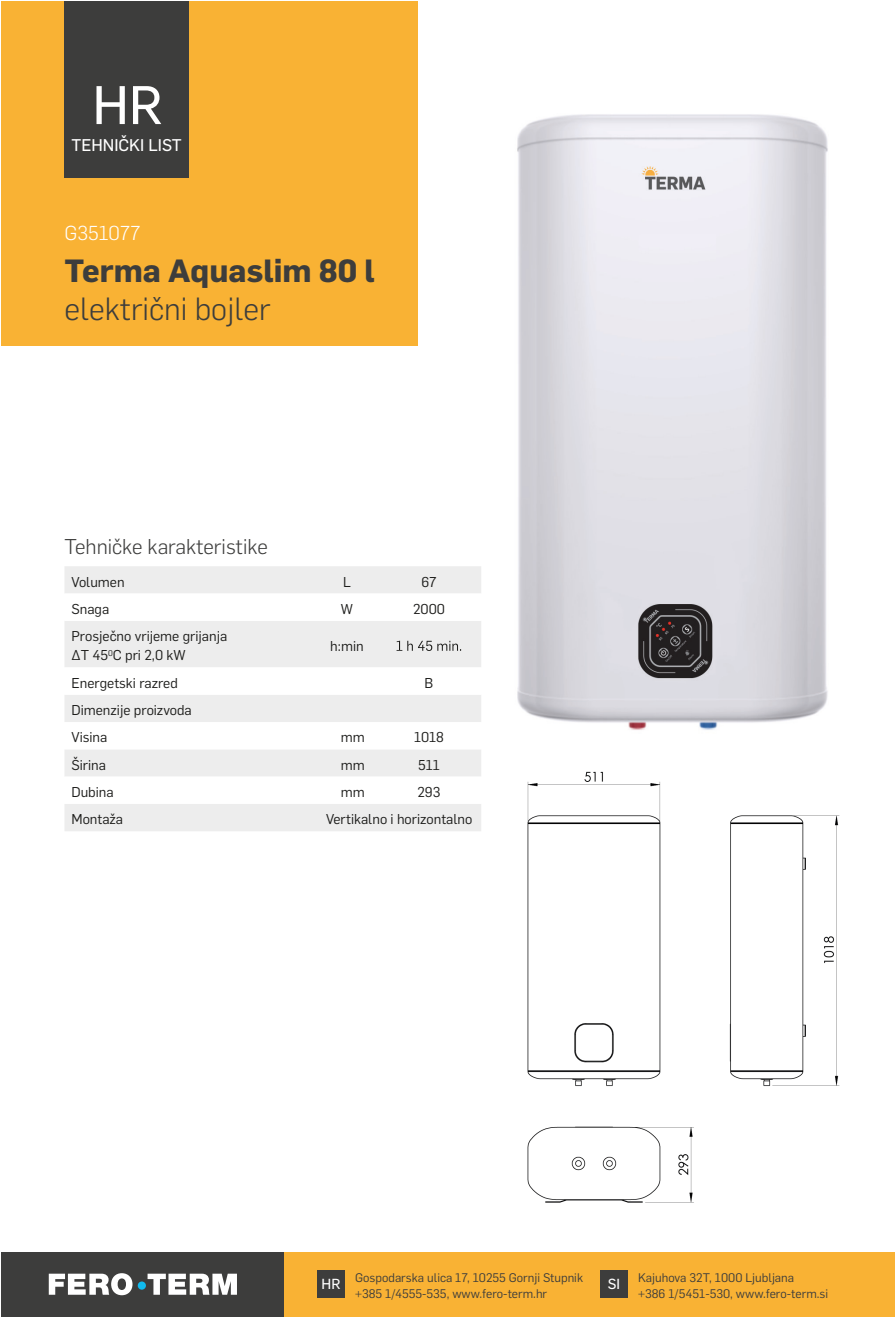
<style>
.page{position:relative;width:896px;height:1318px;background:#fff}
.page>*{position:absolute;margin:0;border:0;box-sizing:border-box;transform-origin:0 0}
.t1{font:53.2px "Flama Basic";color:#fff}
.t2{font:700 31.5px "Flama";color:#3d3d3c}
.t3{font:300 31.5px "Flama";color:#3d3d3c}
.t4{font:300 21px "Flama";color:#3d3d3c}
.t5{font:300 19.78px "Flama";color:#fff}
.t6{font:16.62px "Flama Basic";color:#fff}
.t7{font:14.35px "Flama Basic";color:#fff}
.t8{font:14px/19.2px "Flama";color:#1d1d1b}
.t9{font:12.25px/15.8px "Flama";color:#3d3d3c}
</style>
<div class="page">
<div style="left:1px;top:1252px;width:893px;height:64px;background:#f9b234"></div>
<div style="left:317px;top:1270px;width:28px;height:28px;background:#3d3d3c"></div>
<div style="left:600px;top:1270px;width:28px;height:28px;background:#3d3d3c"></div>
<div style="left:1px;top:1252px;width:283px;height:64px;background:#3d3d3c"></div>
<svg style="left:49px;top:1273px;width:188px;height:22px"></svg>
<div style="left:138px;top:1281px;width:8px;height:8px;background:#10bbef;border-radius:50%"></div>
<img style="left:517px;top:114px;width:311px;height:616px">
<img style="left:527px;top:771px;width:313px;height:432px">
<div style="left:1px;top:1px;width:417px;height:345px;background:#f9b234"></div>
<div style="left:64px;top:1px;width:125px;height:177px;background:#3d3d3c"></div>
<div style="left:65px;top:566px;width:416px;height:265px;background:#ededed"></div>
<svg style="left:65px;top:593px;width:416px;height:211px"></svg>
<svg style="left:397px;top:641px;width:64px;height:10px"></svg>
<h1 class="t1" style="left:92px;top:68px;width:72px">HR</h1>
<p class="t6" style="left:71px;top:134px;width:112px">TEHNIČKI LIST</p>
<h3 class="t5" style="left:64px;top:220px;width:77px">G351077</h3>
<h2 class="t2" style="left:64px;top:248px;width:312px">Terma Aquaslim 80 l</h2>
<h2 class="t3" style="left:64px;top:287px;width:208px">električni bojler</h2>
<h3 class="t4" style="left:64px;top:532px;width:205px">Tehničke karakteristike</h3>
<p class="t8" style="left:71px;top:571px;width:55px">Volumen</p>
<p class="t8" style="left:343px;top:571px;width:9px">L</p>
<p class="t8" style="left:421px;top:571px;width:17px">67</p>
<p class="t8" style="left:72px;top:598px;width:39px">Snaga</p>
<p class="t8" style="left:341px;top:598px;width:14px">W</p>
<p class="t8" style="left:413px;top:598px;width:33px">2000</p>
<p class="t8" style="left:72px;top:625px;width:157px">Prosječno vrijeme grijanja ∆T 45<sup>0</sup>C pri 2,0 kW</p>
<p class="t8" style="left:330px;top:635px;width:35px">h:min</p>
<p class="t8" style="left:71px;top:672px;width:108px">Energetski razred</p>
<p class="t8" style="left:425px;top:672px;width:10px">B</p>
<p class="t8" style="left:71px;top:695px;width:122px;line-height:27.3px">Dimenzije proizvoda<br>Visina</p>
<p class="t8" style="left:341px;top:727px;width:26px">mm</p>
<p class="t8" style="left:414px;top:727px;width:31px">1018</p>
<p class="t8" style="left:71px;top:754px;width:36px">Širina</p>
<p class="t8" style="left:341px;top:754px;width:26px">mm</p>
<p class="t8" style="left:418px;top:754px;width:23px">511</p>
<p class="t8" style="left:71px;top:781px;width:44px">Dubina</p>
<p class="t8" style="left:341px;top:781px;width:26px">mm</p>
<p class="t8" style="left:417px;top:781px;width:25px">293</p>
<p class="t8" style="left:71px;top:809px;width:53px">Montaža</p>
<p class="t8" style="left:326px;top:809px;width:148px">Vertikalno i horizontalno</p>
<p class="t9" style="left:355px;top:1269px;width:229px">Gospodarska ulica 17, 10255 Gornji Stupnik +385 1/4555-535, www.fero-term.hr</p>
<p class="t9" style="left:638px;top:1269px;width:191px">Kajuhova 32T, 1000 Ljubljana<br>+386 1/5451-530, www.fero-term.si</p>
<p class="t7" style="left:322px;top:1274px;width:20px">HR</p>
<p class="t7" style="left:608px;top:1274px;width:14px">SI</p>
</div>
